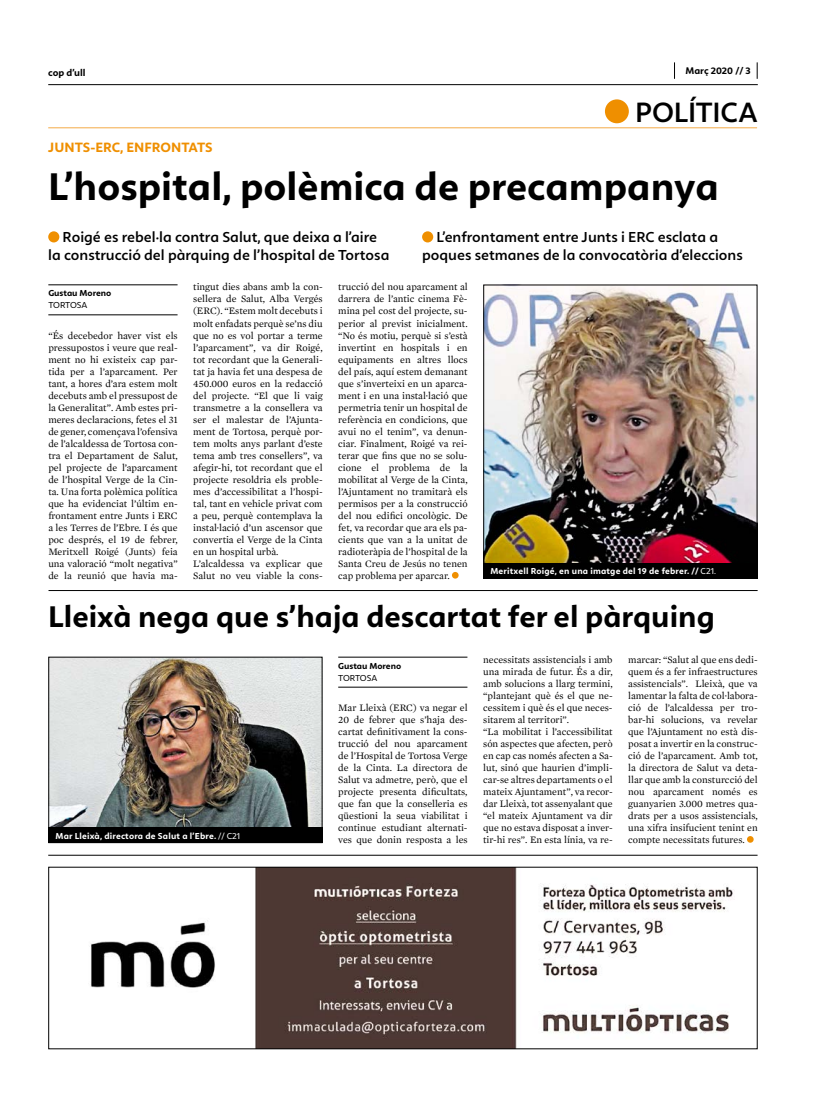
<style>
.page{position:relative;width:820px;height:1106px;background:#fff}
.page>*{position:absolute;margin:0;border:0;box-sizing:border-box;transform-origin:0 0}
.t1{font:700 40px "Calima";color:#000}
.t2{font:700 31px "Calima";color:#000}
.t3{font:600 29px "Calima";letter-spacing:-.005em;color:#000}
.t4{font:600 15px/18px "Calima";color:#000;text-align:center}
.t5{font:700 14px "Calima";color:#ef8f00}
.t6{font:10px/12px "Mercury Text G1";color:#000;text-align:justify}
.t7{font:700 10px "Calima";color:#000}
.t8{font:700 9px "Calima";letter-spacing:.02em;color:#fff}
.t9{font:700 9px "Calima";color:#000}
.t10{font:9px "Calima";letter-spacing:-.015em;color:#000}
.s1{font-weight:400}
</style>
<div class="page">
<hr style="left:48px;top:84px;width:709px;height:1px;background:#000">
<svg style="left:756px;top:62px;width:1px;height:17px"></svg>
<hr style="left:48px;top:127px;width:708px;height:1px;background:#f4ab47">
<div style="left:604px;top:99px;width:24px;height:24px;background:#ef8f00;border-radius:50%"></div>
<img style="left:91px;top:868px;width:642px;height:179px">
<div style="left:48px;top:866px;width:709px;height:183px;border:1px solid #000"></div>
<hr style="left:48px;top:854px;width:709px;height:1px;background:#000">
<hr style="left:48px;top:590px;width:709px;height:1px;background:#000">
<div style="left:48px;top:231px;width:11px;height:11px;background:#ef8f00;border-radius:50%"></div>
<div style="left:422px;top:231px;width:11px;height:11px;background:#ef8f00;border-radius:50%"></div>
<svg style="left:452px;top:572px;width:6px;height:6px"></svg>
<hr style="left:48px;top:314px;width:129px;height:1px;background:#000">
<hr style="left:48px;top:284px;width:129px;height:1px;background:#000">
<img style="left:485px;top:286px;width:270px;height:277px">
<div style="left:483px;top:284px;width:274px;height:294px;border:1px solid #000"></div>
<div style="left:483px;top:563px;width:274px;height:15px;background:#000"></div>
<svg style="left:746px;top:836px;width:7px;height:6px"></svg>
<hr style="left:338px;top:686px;width:129px;height:1px;background:#000">
<hr style="left:338px;top:656px;width:129px;height:1px;background:#000">
<img style="left:50px;top:658px;width:270px;height:169px">
<div style="left:48px;top:827px;width:274px;height:16px;background:#000"></div>
<p class="t7" style="left:48px;top:67px;width:39px">cop d’ull</p>
<p class="t7" style="left:685px;top:65px;width:67px">Març 2020 // 3</p>
<h3 class="t3" style="left:635px;top:96px;width:124px">POLÍTICA</h3>
<h3 class="t5" style="left:48px;top:140px;width:166px">JUNTS-ERC, ENFRONTATS</h3>
<h1 class="t1" style="left:48px;top:164px;width:672px">L’hospital, polèmica de precampanya</h1>
<h3 class="t4" style="left:48px;top:228px;width:342px">Roigé es rebel·la contra Salut, que deixa a l’aire<br>la construcció del pàrquing de l’hospital de Tortosa</h3>
<h3 class="t4" style="left:422px;top:228px;width:322px;text-align:left;text-indent:14px">L’enfrontament entre Junts i ERC esclata a poques setmanes de la convocatòria d’eleccions</h3>
<p class="t9" style="left:48px;top:288px;width:64px">Gustau Moreno</p>
<p class="t10" style="left:48px;top:300px;width:41px">TORTOSA</p>
<p class="t6" style="left:48px;top:329px;width:131px">“És decebedor haver vist els pressupostos i veure que real&shy;ment no hi existeix cap par&shy;tida per a l’aparcament. Per tant, a hores d’ara estem molt decebuts amb el pressupost de la Generalitat”. Amb estes pri&shy;meres declaracions, fetes el 31 de gener, començava l’ofensiva de l’alcaldessa de Tortosa con&shy;tra el Departament de Salut, pel projecte de l’aparcament de l’hospital Verge de la Cin&shy;ta. Una forta polèmica política que ha evidenciat l’últim en&shy;frontament entre Junts i ERC a les Terres de l’Ebre. I és que poc després, el 19 de febrer, Meritxell Roigé (Junts) feia una valoració “molt negativa” de la reunió que havia ma-</p>
<p class="t6" style="left:193px;top:281px;width:131px;text-align:left">tingut dies abans amb la con&shy;sellera de Salut, Alba Vergés (ERC). “Estem molt decebuts i molt enfadats perquè se’ns diu que no es vol portar a terme l’aparcament”, va dir Roigé, tot recordant que la Generali&shy;tat ja havia fet una despesa de<br>450.000 euros en la redacció del projecte. “El que li vaig transmetre a la consellera va ser el malestar de l’Ajunta&shy;ment de Tortosa, perquè por&shy;tem molts anys parlant d’este tema amb tres consellers”, va afegir-hi, tot recordant que el projecte resoldria els proble&shy;mes d’accessibilitat a l’hospi&shy;tal, tant en vehicle privat com a peu, perquè contemplava la instal·lació d’un ascensor que convertia el Verge de la Cinta en un hospital urbà.<br>L’alcaldessa va explicar que<br>Salut no veu viable la cons-</p>
<p class="t6" style="left:338px;top:281px;width:131px">trucció del nou aparcament al darrera de l’antic cinema Fè&shy;mina pel cost del projecte, su&shy;perior al previst inicialment. “No és motiu, perquè si s’està invertint en hospitals i en equipaments en altres llocs del país, aquí estem demanant que s’inverteixi en un aparca&shy;ment i en una instal·lació que permetria tenir un hospital de referència en condicions, que avui no el tenim”, va denun&shy;ciar. Finalment, Roigé va rei&shy;terar que fins que no se solu&shy;cione el problema de la mobilitat al Verge de la Cinta, l’Ajuntament no tramitarà els permisos per a la construcció del nou edifici oncològic. De fet, va recordar que ara els pa&shy;cients que van a la unitat de radioteràpia de l’hospital de la Santa Creu de Jesús no tenen cap problema per aparcar.</p>
<p class="t8" style="left:490px;top:566px;width:227px">Meritxell Roigé, en una imatge del 19 de febrer. // <span class="s1">C21.</span></p>
<h2 class="t2" style="left:48px;top:598px;width:668px">Lleixà nega que s’haja descartat fer el pàrquing</h2>
<p class="t9" style="left:338px;top:660px;width:64px">Gustau Moreno</p>
<p class="t10" style="left:338px;top:672px;width:41px">TORTOSA</p>
<p class="t6" style="left:483px;top:653px;width:131px;text-align:left">necessitats assistencials i amb una mirada de futur. És a dir, amb solucions a llarg termini, “plantejant què és el que ne&shy;cessitem i què és el que neces&shy;sitarem al territori”.<br>“La mobilitat i l’accessibilitat són aspectes que afecten, però en cap cas només afecten a Sa&shy;lut, sinó que haurien d’impli&shy;car-se altres departaments o el mateix Ajuntament”, va recor&shy;dar Lleixà, tot assenyalant que “el mateix Ajuntament va dir que no estava disposat a inver&shy;tir-hi res”. En esta línia, va re-</p>
<p class="t6" style="left:628px;top:653px;width:131px">marcar: “Salut al que ens dedi&shy;quem és a fer infraestructures assistencials”. Lleixà, que va lamentar la falta de col·labora&shy;ció de l’alcaldessa per tro&shy;bar-hi solucions, va revelar que l’Ajuntament no està dis&shy;posat a invertir en la construc&shy;ció de l’aparcament. Amb tot, la directora de Salut va deta&shy;llar que amb la consturcció del nou aparcament només es guanyarien 3.000 metres qua&shy;drats per a usos assistencials, una xifra insifucient tenint en compte necessitats futures.</p>
<p class="t6" style="left:338px;top:701px;width:131px">Mar Lleixà (ERC) va negar el 20 de febrer que s’haja des&shy;cartat definitivament la cons&shy;trucció del nou aparcament de l’Hospital de Tortosa Verge de la Cinta. La directora de Salut va admetre, però, que el projecte presenta dificultats, que fan que la conselleria es qüestioni la seua viabilitat i continue estudiant alternati&shy;ves que donin resposta a les</p>
<p class="t8" style="left:56px;top:830px;width:186px">Mar Lleixà, directora de Salut a l’Ebre. <span class="s1">// C21</span></p>
</div>
